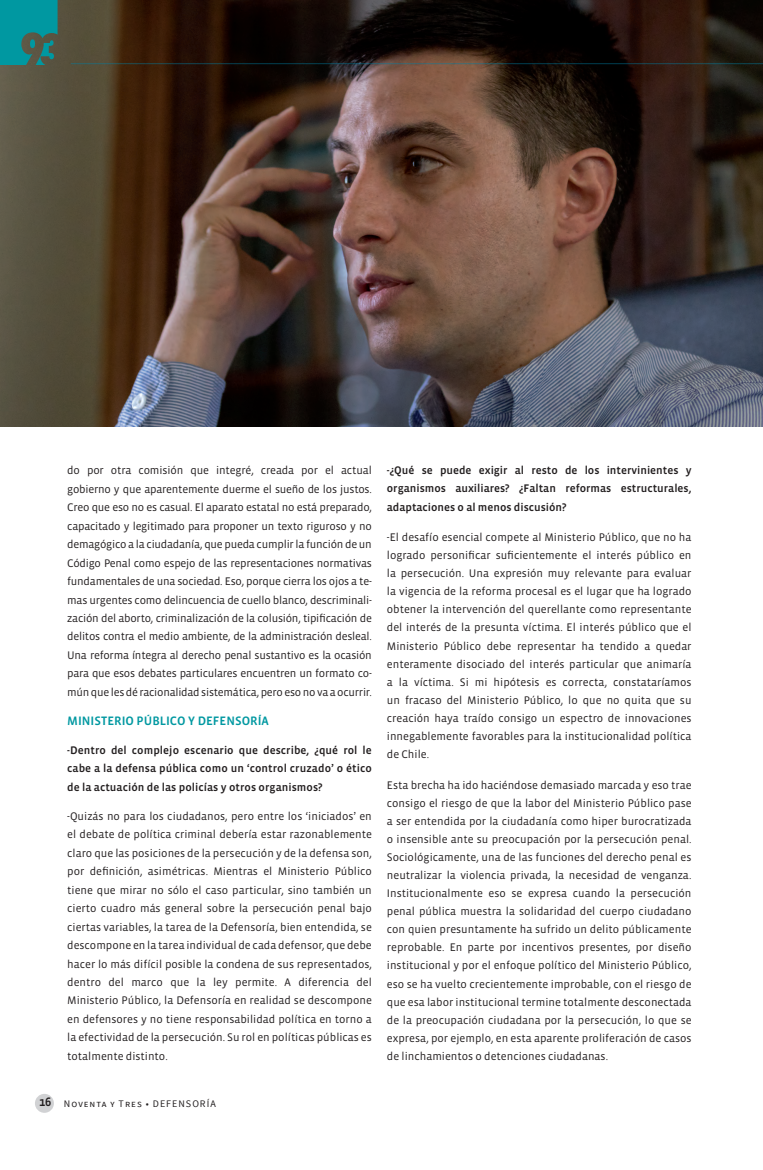
<style>
.page{position:relative;width:763px;height:1170px;background:#fff}
.page>*{position:absolute;margin:0;border:0;box-sizing:border-box;transform-origin:0 0}
.t1{font:12.5px "Vista Sans Med";color:#0098a1}
.t2{font:11.25px/18.1px "Vista Sans";color:#231f20;text-align:justify}
.t3{font:11.25px/18.5px "Vista Sans Med";letter-spacing:.005em;color:#231f20;text-align:justify}
.t4{font:10px "Source Sans Pro";letter-spacing:.1em;color:#231f20}
.s1{font-family:"Vista Sans Med";font-size:12.5px}
</style>
<div class="page">
<div style="left:35px;top:1093px;width:19px;height:19px;background:#d1d2d4;border-radius:50%"></div>
<img style="left:0;top:0;width:762px;height:426px">
<hr style="left:71px;top:63px;width:691px;height:1px;background:#007fa4">
<svg style="left:0;top:0;width:57px;height:65px;background:#13898c"></svg>
<p class="t2" style="left:67px;top:461px;width:306px;line-height:18.5px">do por otra comisión que integré, creada por el actual gobierno y que aparentemente duerme el sueño de los justos.<br>Creo que eso no es casual. El aparato estatal no está preparado, capacitado y legitimado para proponer un texto riguroso y no demagógico a la ciudadanía, que pueda cumplir la función de un Código Penal como espejo de las representaciones normativas fundamentales de una sociedad. Eso, porque cierra los ojos a te&shy;mas urgentes como delincuencia de cuello blanco, descriminali&shy;zación del aborto, criminalización de la colusión, tipificación de delitos contra el medio ambiente, de la administración desleal.<br>Una reforma íntegra al derecho penal sustantivo es la ocasión para que esos debates particulares encuentren un formato co&shy;mún que les dé racionalidad sistemática, pero eso no va a ocurrir.</p>
<p class="t1" style="left:67px;top:714px;width:54px">MINISTERIO</p>
<p class="t1" style="left:136px;top:714px;width:24px">PÚBLICO</p>
<p class="t1" style="left:188px;top:714px;width:82px">YDEFENSORÍA</p>
<p class="t3" style="left:67px;top:741px;width:306px">-Dentro del complejo escenario que describe, ¿qué rol le cabe a la defensa pública como un ‘control cruzado’ o ético de la actuación de las policías y otros organismos?</p>
<p class="t2" style="left:67px;top:807px;width:306px;line-height:18.5px">-Quizás no para los ciudadanos, pero entre los ‘iniciados’ en el debate de política criminal debería estar razonablemente claro que las posiciones de la persecución y de la defensa son, por definición, asimétricas. Mientras el Ministerio Público tiene que mirar no sólo el caso particular, sino también un cierto cuadro más general sobre la persecución penal bajo ciertas variables, la tarea de la Defensoría, bien entendida, se descompone en la tarea individual de cada defensor, que debe hacer lo más difícil posible la condena de sus representados, dentro del marco que la ley permite. A diferencia del Ministerio Público, la Defensoría en realidad se descompone en defensores y no tiene responsabilidad política en torno a la efectividad de la persecución. Su rol en políticas públicas es totalmente distinto.</p>
<p class="t4" style="left:39px;top:1097px;width:178px"><span class="s1">16</span> Noventa y Tres • DEFENSORÍA</p>
<p class="t3" style="left:386px;top:461px;width:306px;line-height:18.1px">-¿Qué se puede exigir al resto de los intervinientes y organismos auxiliares? ¿Faltan reformas estructurales, adaptaciones o al menos discusión?</p>
<p class="t2" style="left:386px;top:528px;width:306px">-El desafío esencial compete al Ministerio Público, que no ha logrado personificar suficientemente el interés público en la persecución. Una expresión muy relevante para evaluar la vigencia de la reforma procesal es el lugar que ha logrado obtener la intervención del querellante como representante del interés de la presunta víctima. El interés público que el Ministerio Público debe representar ha tendido a quedar enteramente disociado del interés particular que animaría a la víctima. Si mi hipótesis es correcta, constataríamos un fracaso del Ministerio Público, lo que no quita que su creación haya traído consigo un espectro de innovaciones innegablemente favorables para la institucionalidad política de Chile.</p>
<p class="t2" style="left:386px;top:776px;width:306px">Esta brecha ha ido haciéndose demasiado marcada y eso trae consigo el riesgo de que la labor del Ministerio Público pase a ser entendida por la ciudadanía como hiper burocratizada o insensible ante su preocupación por la persecución penal.<br>Sociológicamente, una de las funciones del derecho penal es neutralizar la violencia privada, la necesidad de venganza.<br>Institucionalmente eso se expresa cuando la persecución penal pública muestra la solidaridad del cuerpo ciudadano con quien presuntamente ha sufrido un delito públicamente reprobable. En parte por incentivos presentes, por diseño institucional y por el enfoque político del Ministerio Público, eso se ha vuelto crecientemente improbable, con el riesgo de que esa labor institucional termine totalmente desconectada de la preocupación ciudadana por la persecución, lo que se expresa, por ejemplo, en esta aparente proliferación de casos de linchamientos o detenciones ciudadanas.</p>
</div>
